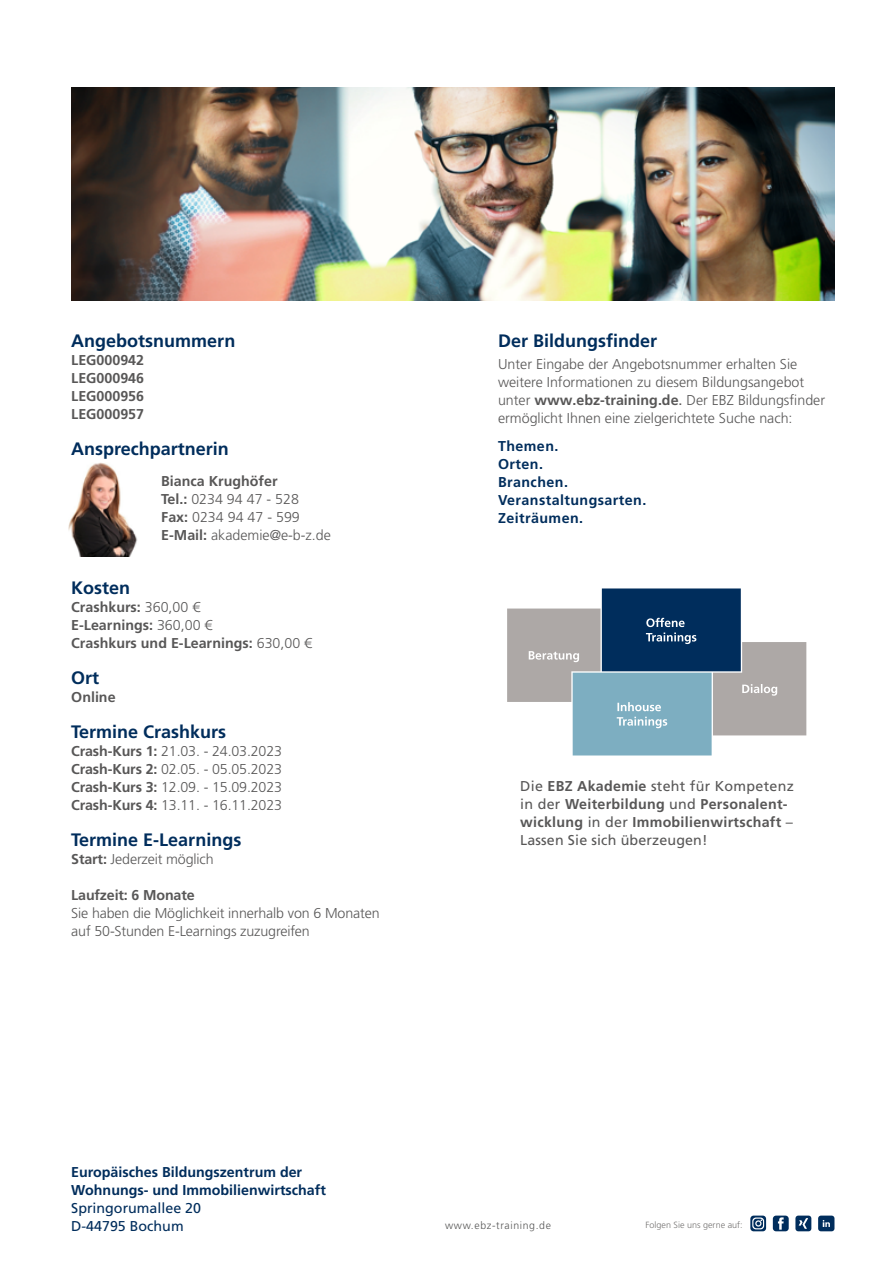
<style>
.page{position:relative;width:893px;height:1263px;background:#fff}
.page>*{position:absolute;margin:0;border:0;box-sizing:border-box;transform-origin:0 0}
.t1{font:700 18px "Frutiger LT Pro";color:#002d5c}
.t2{font:300 14.25px/18px "Frutiger LT Std";color:#585757}
.t3{font:700 14.25px/18px "Frutiger LT Pro";color:#585757;text-align:justify}
.t4{font:700 14.25px/18px "Frutiger LT Pro";letter-spacing:.02em;color:#585757}
.t5{font:700 14.25px/18px "Frutiger LT Pro";color:#002d5c}
.t6{font:14.25px "Frutiger LT Std";letter-spacing:.01em;color:#585757}
.t7{font:700 14.25px/18px "Frutiger LT Pro";letter-spacing:.03em;color:#002d5c}
.t8{font:14.25px/18px "Frutiger LT Std";color:#002d5c}
.t9{font:300 10.5px "Frutiger LT Std";letter-spacing:.06em;color:#565655}
.t10{font:300 9px "Frutiger LT Std";color:#747271}
.s1{font-family:"Frutiger LT Pro";font-weight:700}
.s2{font-family:"Frutiger LT Std";font-weight:300}
.s3{font-weight:400}
.s4{font-family:"Frutiger LT Std";font-weight:400}
</style>
<div class="page">
<svg style="left:750px;top:1215px;width:16px;height:16px"></svg>
<svg style="left:773px;top:1215px;width:16px;height:16px"></svg>
<svg style="left:795px;top:1215px;width:16px;height:16px"></svg>
<svg style="left:818px;top:1215px;width:16px;height:16px"></svg>
<img style="left:68px;top:462px;width:70px;height:95px">
<svg style="left:507px;top:588px;width:299px;height:167px"></svg>
<img style="left:71px;top:87px;width:763px;height:213px">
<p class="t1" style="left:71px;top:330px;width:166px">Angebotsnummern</p>
<p class="t3" style="left:71px;top:351px;width:74px">LEG000942<br>LEG000946<br>LEG000956<br>LEG000957</p>
<p class="t1" style="left:71px;top:438px;width:159px">Ansprechpartnerin</p>
<p class="t3" style="left:161px;top:472px;width:118px">Bianca Krughöfer</p>
<p class="t2" style="left:161px;top:490px;width:171px"><span class="s1">Tel.:</span> 0234 94 47 - 528<br><span class="s1">Fax:</span> 0234 94 47 - 599<br><span class="s1">E-Mail:</span> akademie@e-b-z.de</p>
<p class="t1" style="left:71px;top:577px;width:61px">Kosten</p>
<p class="t3" style="left:71px;top:598px;width:242px;text-align:left">Crashkurs: <span class="s2">360,00 €<br></span>E-Learnings: <span class="s2">360,00 €<br></span>Crashkurs und E-Learnings: <span class="s2">630,00 €</span></p>
<p class="t1" style="left:71px;top:667px;width:30px">Ort</p>
<p class="t3" style="left:71px;top:688px;width:46px">Online</p>
<p class="t1" style="left:71px;top:721px;width:157px">Termine Crashkurs</p>
<p class="t2" style="left:71px;top:742px;width:212px;text-align:justify"><span class="s1">Crash-Kurs 1:</span> 21.03. - 24.03.2023<br><span class="s1">Crash-Kurs 2:</span> 02.05. - 05.05.2023<br><span class="s1">Crash-Kurs 3:</span> 12.09. - 15.09.2023<br><span class="s1">Crash-Kurs 4:</span> 13.11. - 16.11.2023</p>
<p class="t1" style="left:71px;top:829px;width:172px">Termine E-Learnings</p>
<p class="t2" style="left:71px;top:850px;width:144px"><span class="s1">Start:</span> Jederzeit möglich</p>
<p class="t3" style="left:71px;top:886px;width:125px">Laufzeit: 6 Monate</p>
<p class="t2" style="left:71px;top:904px;width:310px">Sie haben die Möglichkeit innerhalb von 6 Monaten auf 50-Stunden E-Learnings zuzugreifen</p>
<p class="t1" style="left:498px;top:330px;width:161px">Der Bildungsfinder</p>
<p class="t2" style="left:498px;top:355px;width:329px">Unter Eingabe der Angebotsnummer erhalten Sie weitere Informationen zu diesem Bildungsangebot unter <span class="s1">www.ebz-training.de</span><span class="s3">.</span> Der EBZ Bildungsfinder ermöglicht Ihnen eine zielgerichtete Suche nach:</p>
<p class="t7" style="left:498px;top:437px;width:150px">Themen.<br>Orten.<br>Branchen.<br>Veranstaltungsarten.<br>Zeiträumen.</p>
<p class="t6" style="left:520px;top:777px;width:275px">Die <span class="s1">EBZ Akademie</span> steht für Kompetenz</p>
<p class="t4" style="left:520px;top:795px;width:274px"><span class="s4">in der</span> Weiterbildung <span class="s4">und</span> Personalent&shy;wicklung <span class="s4">in der</span> Immobilienwirtschaft <span class="s4">–</span></p>
<p class="t6" style="left:520px;top:831px;width:189px">Lassen Sie sich überzeugen!</p>
<p class="t5" style="left:71px;top:1163px;width:256px">Europäisches Bildungszentrum der<br>Wohnungs- und Immobilienwirtschaft</p>
<p class="t8" style="left:71px;top:1199px;width:131px">Springorumallee 20<br>D-44795 Bochum</p>
<p class="t9" style="left:445px;top:1220px;width:107px">www.ebz-training.de</p>
<p class="t10" style="left:645px;top:1219px;width:99px">Folgen Sie uns gerne auf:</p>
</div>
